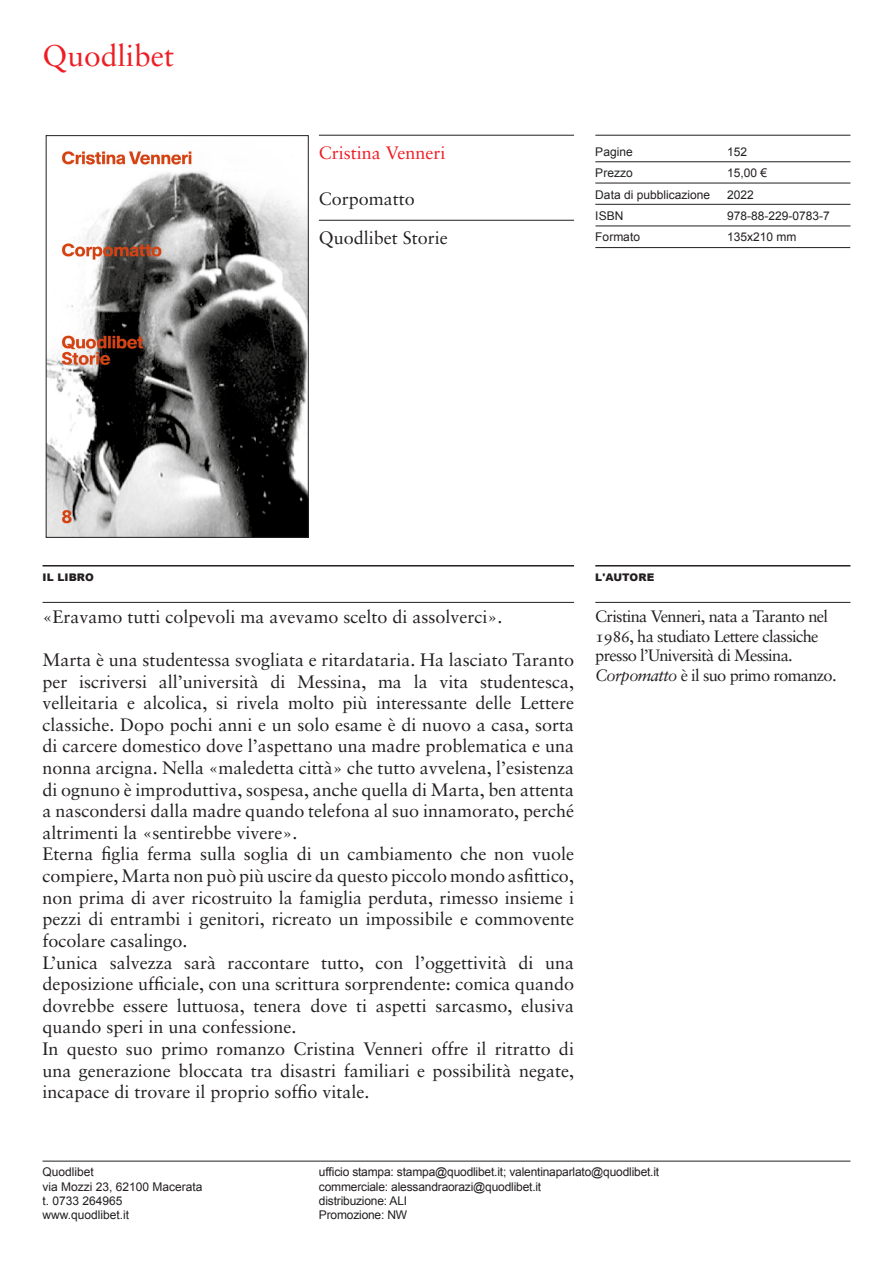
<style>
.page{position:relative;width:893px;height:1263px;background:#fff}
.page>*{position:absolute;margin:0;border:0;box-sizing:border-box;transform-origin:0 0}
.t1{font:30px "Sabon Roman Os F";color:#ee1d23}
.t2{font:18px/21.6px "Sabon Roman Os F";color:#231f20;text-align:justify}
.t3{font:18px "Sabon Roman Os F";color:#ee1d23}
.t4{font:16.5px/19.8px "Sabon Roman Os F";letter-spacing:-.04em;color:#231f20}
.t5{font:12px "Arial";letter-spacing:-.015em;color:#231f20}
.t6{font:900 10.5px "Arial";letter-spacing:.01em;color:#231f20}
.s1{font-family:"Sabon Italic Os F"}
</style>
<div class="page">
<hr style="left:43px;top:1161px;width:807px;height:1px;background:#231f20">
<hr style="left:319px;top:135px;width:255px;height:1px;background:#231f20">
<hr style="left:43px;top:565px;width:531px;height:1px;background:#231f20">
<hr style="left:595px;top:565px;width:255px;height:1px;background:#231f20">
<hr style="left:43px;top:602px;width:531px;height:1px;background:#231f20">
<hr style="left:595px;top:602px;width:255px;height:1px;background:#231f20">
<hr style="left:595px;top:135px;width:255px;height:1px;background:#231f20">
<hr style="left:595px;top:162px;width:255px;height:1px;background:#231f20">
<hr style="left:595px;top:183px;width:255px;height:1px;background:#231f20">
<hr style="left:595px;top:204px;width:255px;height:1px;background:#231f20">
<hr style="left:595px;top:226px;width:255px;height:1px;background:#231f20">
<hr style="left:595px;top:247px;width:255px;height:1px;background:#231f20">
<img style="left:48px;top:151px;width:258px;height:384px">
<div style="left:46px;top:135px;width:262px;height:402px;border:1px solid #231f20"></div>
<hr style="left:319px;top:220px;width:255px;height:1px;background:#231f20">
<p class="t1" style="left:43px;top:38px;width:133px">Quodlibet</p>
<p class="t3" style="left:319px;top:142px;width:128px">Cristina Venneri</p>
<p class="t2" style="left:319px;top:187px;width:97px">Corpomatto</p>
<p class="t2" style="left:319px;top:227px;width:131px">Quodlibet Storie</p>
<p class="t5" style="left:595px;top:144px;width:39px">Pagine</p>
<p class="t5" style="left:595px;top:165px;width:39px">Prezzo</p>
<p class="t5" style="left:595px;top:186px;width:116px">Data di pubblicazione</p>
<p class="t5" style="left:595px;top:208px;width:30px">ISBN</p>
<p class="t5" style="left:595px;top:229px;width:46px">Formato</p>
<p class="t5" style="left:727px;top:144px;width:22px">152</p>
<p class="t5" style="left:727px;top:165px;width:42px">15,00 €</p>
<p class="t5" style="left:727px;top:186px;width:28px">2022</p>
<p class="t5" style="left:727px;top:208px;width:104px">978-88-229-0783-7</p>
<p class="t5" style="left:727px;top:229px;width:71px">135x210 mm</p>
<p class="t6" style="left:43px;top:570px;width:53px">IL LIBRO</p>
<p class="t6" style="left:595px;top:570px;width:60px">L'AUTORE</p>
<p class="t2" style="left:43px;top:606px;width:462px">«Eravamo tutti colpevoli ma avevamo scelto di assolverci».</p>
<p class="t2" style="left:43px;top:649px;width:533px">Marta è una studentessa svogliata e ritardataria. Ha lasciato Taranto per iscriversi all’università di Messina, ma la vita studentesca, velleitaria e alcolica, si rivela molto più interessante delle Lettere classiche. Dopo pochi anni e un solo esame è di nuovo a casa, sorta di carcere domestico dove l’aspettano una madre problematica e una nonna arcigna. Nella «maledetta città» che tutto avvelena, l’esistenza di ognuno è improduttiva, sospesa, anche quella di Marta, ben attenta a nascondersi dalla madre quando telefona al suo innamorato, perché altrimenti la «sentirebbe vivere».</p>
<p class="t2" style="left:43px;top:843px;width:533px">Eterna figlia ferma sulla soglia di un cambiamento che non vuole compiere, Marta non può più uscire da questo piccolo mondo asfittico, non prima di aver ricostruito la famiglia perduta, rimesso insieme i pezzi di entrambi i genitori, ricreato un impossibile e commovente focolare casalingo.</p>
<p class="t2" style="left:43px;top:951px;width:533px">L’unica salvezza sarà raccontare tutto, con l’oggettività di una deposizione ufficiale, con una scrittura sorprendente: comica quando dovrebbe essere luttuosa, tenera dove ti aspetti sarcasmo, elusiva quando speri in una confessione.</p>
<p class="t2" style="left:43px;top:1038px;width:533px">In questo suo primo romanzo Cristina Venneri offre il ritratto di una generazione bloccata tra disastri familiari e possibilità negate, incapace di trovare il proprio soffio vitale.</p>
<p class="t4" style="left:595px;top:606px;width:234px">Cristina Venneri, nata a Taranto nel</p>
<p class="t4" style="left:595px;top:626px;width:243px">1986, ha studiato Lettere classiche presso l’Università di Messina.<br><span class="s1">Corpomatto</span> è il suo primo romanzo.</p>
<p class="t5" style="left:43px;top:1164px;width:53px">Quodlibet</p>
<p class="t5" style="left:43px;top:1178px;width:162px">via Mozzi 23, 62100 Macerata</p>
<p class="t5" style="left:43px;top:1193px;width:82px">t. 0733 264965</p>
<p class="t5" style="left:43px;top:1207px;width:88px">www.quodlibet.it</p>
<p class="t5" style="left:319px;top:1164px;width:342px">ufficio stampa: stampa@quodlibet.it; valentinaparlato@quodlibet.it</p>
<p class="t5" style="left:319px;top:1178px;width:224px">commerciale: alessandraorazi@quodlibet.it</p>
<p class="t5" style="left:319px;top:1193px;width:90px">distribuzione: ALI</p>
<p class="t5" style="left:319px;top:1207px;width:90px">Promozione: NW</p>
</div>
